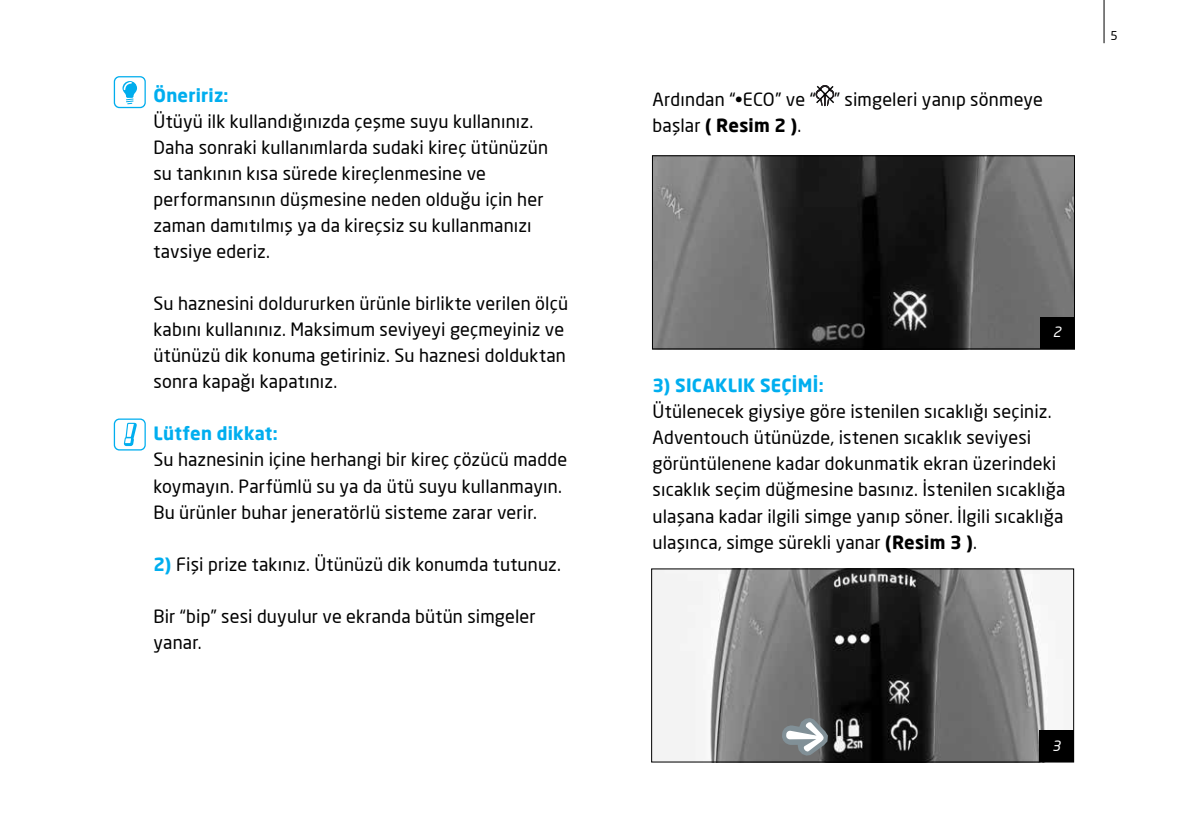
<style>
.page{position:relative;width:1191px;height:840px;background:#fff}
.page>*{position:absolute;margin:0;border:0;box-sizing:border-box;transform-origin:0 0}
.t1{font:18px/26px "Neo Sans Pro";letter-spacing:.01em;color:#000}
.t2{font:700 18px "Neo Sans Pro";letter-spacing:.015em;color:#00aeef}
.t3{font:italic 14px "Neo Sans Pro";color:#fff}
.t4{font:12px "Neo Sans Pro";color:#000}
.s1{font-weight:700;color:#00aeef}
.s2{font-weight:700}
</style>
<div class="page">
<hr style="left:1103px;top:0;width:1px;height:43px;background:#000">
<svg style="left:815px;top:85px;width:19px;height:21px"></svg>
<img style="left:654px;top:157px;width:418px;height:190px">
<div style="left:652px;top:155px;width:422px;height:194px;border:1px solid #000"></div>
<div style="left:1039px;top:317px;width:35px;height:32px;background:#000"></div>
<img style="left:653px;top:570px;width:395px;height:189px">
<div style="left:651px;top:568px;width:423px;height:193px;border:1px solid #000"></div>
<div style="left:1039px;top:730px;width:35px;height:31px;background:#000"></div>
<svg style="left:114px;top:418px;width:32px;height:32px"></svg>
<svg style="left:776px;top:719px;width:84px;height:44px;background:#727576"></svg>
<svg style="left:114px;top:76px;width:32px;height:32px"></svg>
<p class="t2" style="left:153px;top:84px;width:77px">Öneririz:</p>
<p class="t1" style="left:153px;top:108px;width:396px">Ütüyü ilk kullandığınızda çeşme suyu kullanınız.<br>Daha sonraki kullanımlarda sudaki kireç ütünüzün su tankının kısa sürede kireçlenmesine ve performansının düşmesine neden olduğu için her zaman damıtılmış ya da kireçsiz su kullanmanızı tavsiye ederiz.</p>
<p class="t1" style="left:153px;top:290px;width:416px">Su haznesini doldururken ürünle birlikte verilen ölçü kabını kullanınız. Maksimum seviyeyi geçmeyiniz ve ütünüzü dik konuma getiriniz. Su haznesi dolduktan sonra kapağı kapatınız.</p>
<p class="t2" style="left:153px;top:422px;width:126px">Lütfen dikkat:</p>
<p class="t1" style="left:153px;top:446px;width:415px">Su haznesinin içine herhangi bir kireç çözücü madde koymayın. Parfümlü su ya da ütü suyu kullanmayın.<br>Bu ürünler buhar jeneratörlü sisteme zarar verir.</p>
<p class="t1" style="left:153px;top:550px;width:409px"><span class="s1">2)</span> Fişi prize takınız. Ütünüzü dik konumda tutunuz.</p>
<p class="t1" style="left:153px;top:602px;width:384px">Bir “bip” sesi duyulur ve ekranda bütün simgeler yanar.</p>
<p class="t1" style="left:652px;top:86px;width:392px">Ardından “•ECO” ve “ ” simgeleri yanıp sönmeye başlar <span class="s2">( Resim 2 )</span>.</p>
<p class="t4" style="left:1110px;top:28px;width:9px">5</p>
<p class="t3" style="left:1053px;top:323px;width:10px">2</p>
<p class="t2" style="left:652px;top:374px;width:173px">3) SICAKLIK SEÇİMİ:</p>
<p class="t1" style="left:652px;top:398px;width:414px">Ütülenecek giysiye göre istenilen sıcaklığı seçiniz.<br>Adventouch ütünüzde, istenen sıcaklık seviyesi görüntülenene kadar dokunmatik ekran üzerindeki sıcaklık seçim düğmesine basınız. İstenilen sıcaklığa ulaşana kadar ilgili simge yanıp söner. İlgili sıcaklığa ulaşınca, simge sürekli yanar <span class="s2">(Resim 3 )</span>.</p>
<p class="t3" style="left:1052px;top:736px;width:10px">3</p>
</div>
